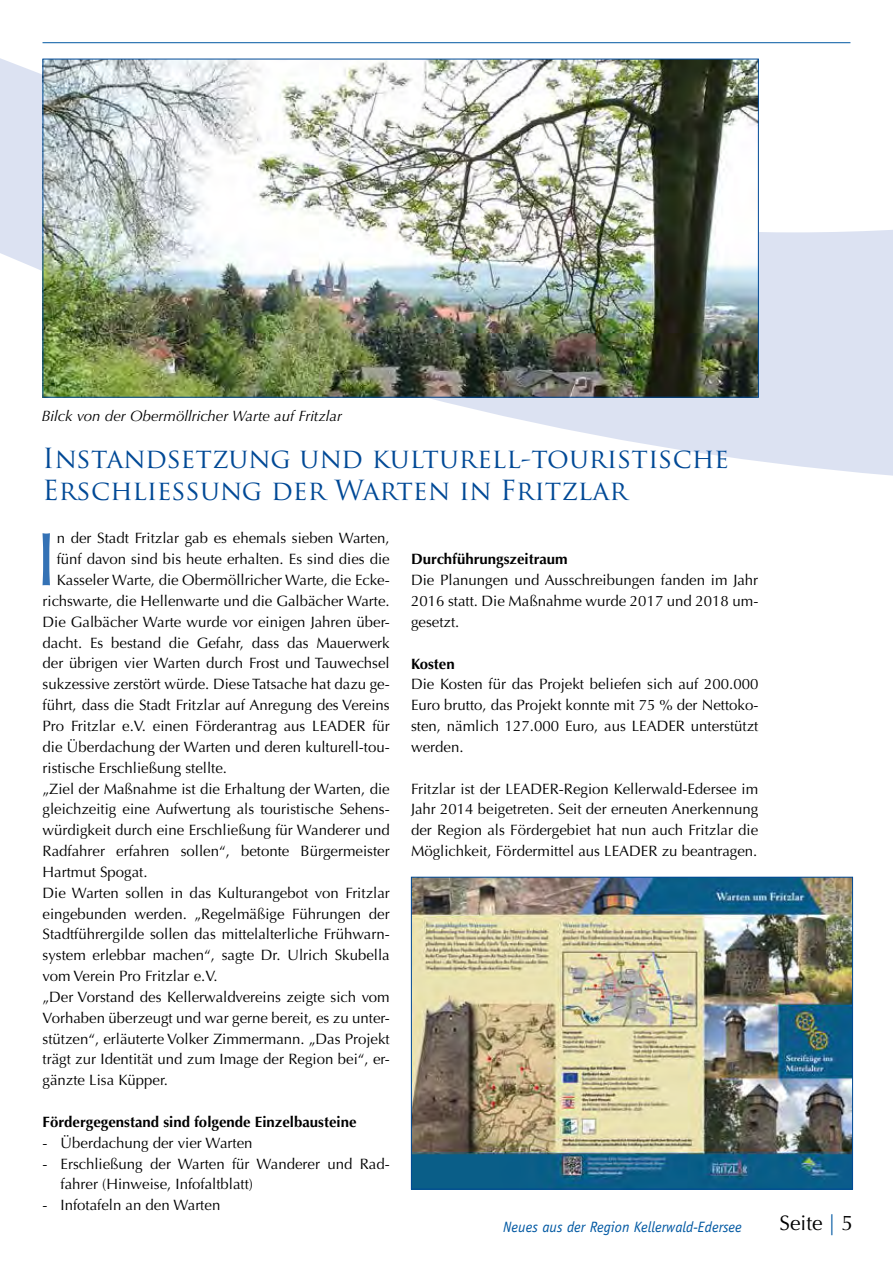
<style>
.page{position:relative;width:893px;height:1263px;background:#fff}
.page>*{position:absolute;margin:0;border:0;box-sizing:border-box;transform-origin:0 0}
.t1{font:75.9px "Optima";color:#3472b5}
.t2{font:27px/32.4px "Trajan Pro";color:#004996}
.t3{font:21px "Optima";color:#000}
.t4{font:15px/20.9px "Optima";color:#000;text-align:justify}
.t5{font:700 15px "Optima";color:#000}
.t6{font:italic 15px "Optima";color:#000}
.t7{font:italic 15px "Officina Sans";color:#0058a2}
.s1{color:#0058a2}
</style>
<div class="page">
<svg style="left:0;top:42px;width:893px;height:434px"></svg>
<hr style="left:43px;top:42px;width:807px;height:1px;background:#0058a2">
<img style="left:45px;top:61px;width:712px;height:335px">
<img style="left:413px;top:879px;width:438px;height:308px">
<div style="left:411px;top:877px;width:442px;height:312px;border:1px solid #004996"></div>
<p class="t6" style="left:41px;top:407px;width:302px">Bilck von der Obermöllricher Warte auf Fritzlar</p>
<h2 class="t2" style="left:43px;top:442px;width:688px">Instandsetzung und kulturell-touristische<br>Erschließung der Warten in Fritzlar</h2>
<h1 class="t1" style="left:36px;top:515px;width:23px">I</h1>
<p class="t4" style="left:57px;top:528px;width:334px">n der Stadt Fritzlar gab es ehemals sieben Warten,</p>
<p class="t4" style="left:57px;top:549px;width:334px">fünf davon sind bis heute erhalten. Es sind dies die</p>
<p class="t4" style="left:57px;top:570px;width:335px">Kasseler Warte, die Obermöllricher Warte, die Ecke-</p>
<p class="t4" style="left:43px;top:591px;width:349px">richswarte, die Hellenwarte und die Galbächer Warte.</p>
<p class="t4" style="left:43px;top:611px;width:349px">Die Galbächer Warte wurde vor einigen Jahren über-</p>
<p class="t4" style="left:43px;top:632px;width:349px">dacht. Es bestand die Gefahr, dass das Mauerwerk</p>
<p class="t4" style="left:43px;top:653px;width:349px">der übrigen vier Warten durch Frost und Tauwechsel</p>
<p class="t4" style="left:43px;top:674px;width:349px">sukzessive zerstört würde. Diese Tatsache hat dazu ge-</p>
<p class="t4" style="left:43px;top:695px;width:349px">führt, dass die Stadt Fritzlar auf Anregung des Vereins</p>
<p class="t4" style="left:43px;top:716px;width:349px">Pro Fritzlar e.V. einen Förderantrag aus LEADER für</p>
<p class="t4" style="left:43px;top:736px;width:349px">die Überdachung der Warten und deren kulturell-tou-</p>
<p class="t4" style="left:43px;top:757px;width:186px">ristische Erschließung stellte.</p>
<p class="t4" style="left:43px;top:778px;width:349px">„Ziel der Maßnahme ist die Erhaltung der Warten, die</p>
<p class="t4" style="left:43px;top:799px;width:349px">gleichzeitig eine Aufwertung als touristische Sehens-</p>
<p class="t4" style="left:43px;top:820px;width:349px">würdigkeit durch eine Erschließung für Wanderer und</p>
<p class="t4" style="left:43px;top:841px;width:349px">Radfahrer erfahren sollen“, betonte Bürgermeister</p>
<p class="t4" style="left:43px;top:861px;width:107px">Hartmut Spogat.</p>
<p class="t4" style="left:43px;top:882px;width:349px">Die Warten sollen in das Kulturangebot von Fritzlar</p>
<p class="t4" style="left:43px;top:903px;width:349px">eingebunden werden. „Regelmäßige Führungen der</p>
<p class="t4" style="left:43px;top:924px;width:349px">Stadtführergilde sollen das mittelalterliche Frühwarn-</p>
<p class="t4" style="left:43px;top:945px;width:349px">system erlebbar machen“, sagte Dr. Ulrich Skubella</p>
<p class="t4" style="left:43px;top:966px;width:177px">vom Verein Pro Fritzlar e.V.</p>
<p class="t4" style="left:43px;top:986px;width:349px">„Der Vorstand des Kellerwaldvereins zeigte sich vom</p>
<p class="t4" style="left:43px;top:1007px;width:349px">Vorhaben überzeugt und war gerne bereit, es zu unter-</p>
<p class="t4" style="left:43px;top:1028px;width:349px">stützen“, erläuterte Volker Zimmermann. „Das Projekt</p>
<p class="t4" style="left:43px;top:1049px;width:349px">trägt zur Identität und zum Image der Region bei“, er-</p>
<p class="t4" style="left:43px;top:1070px;width:127px">gänzte Lisa Küpper.</p>
<p class="t5" style="left:43px;top:1113px;width:316px">Fördergegenstand sind folgende Einzelbausteine</p>
<p class="t4" style="left:43px;top:1132px;width:211px">- Überdachung der vier Warten</p>
<p class="t4" style="left:61px;top:1153px;width:330px;text-indent:-18px">- Erschließung der Warten für Wanderer und Rad&shy;fahrer (Hinweise, Infofaltblatt)</p>
<p class="t4" style="left:43px;top:1195px;width:179px">- Infotafeln an den Warten</p>
<p class="t5" style="left:411px;top:550px;width:158px">Durchführungszeitraum</p>
<p class="t4" style="left:411px;top:570px;width:349px">Die Planungen und Ausschreibungen fanden im Jahr 2016 statt. Die Maßnahme wurde 2017 und 2018 um&shy;gesetzt.</p>
<p class="t5" style="left:411px;top:655px;width:45px">Kosten</p>
<p class="t4" style="left:411px;top:674px;width:349px">Die Kosten für das Projekt beliefen sich auf 200.000<br>Euro brutto, das Projekt konnte mit 75 % der Nettoko&shy;sten, nämlich 127.000 Euro, aus LEADER unterstützt werden.</p>
<p class="t4" style="left:411px;top:778px;width:349px">Fritzlar ist der LEADER-Region Kellerwald-Edersee im Jahr 2014 beigetreten. Seit der erneuten Anerkennung der Region als Fördergebiet hat nun auch Fritzlar die Möglichkeit, Fördermittel aus LEADER zu beantragen.</p>
<p class="t7" style="left:503px;top:1218px;width:240px">Neues aus der Region Kellerwald-Edersee</p>
<h3 class="t3" style="left:780px;top:1211px;width:75px">Seite <span class="s1">|</span> 5</h3>
</div>
